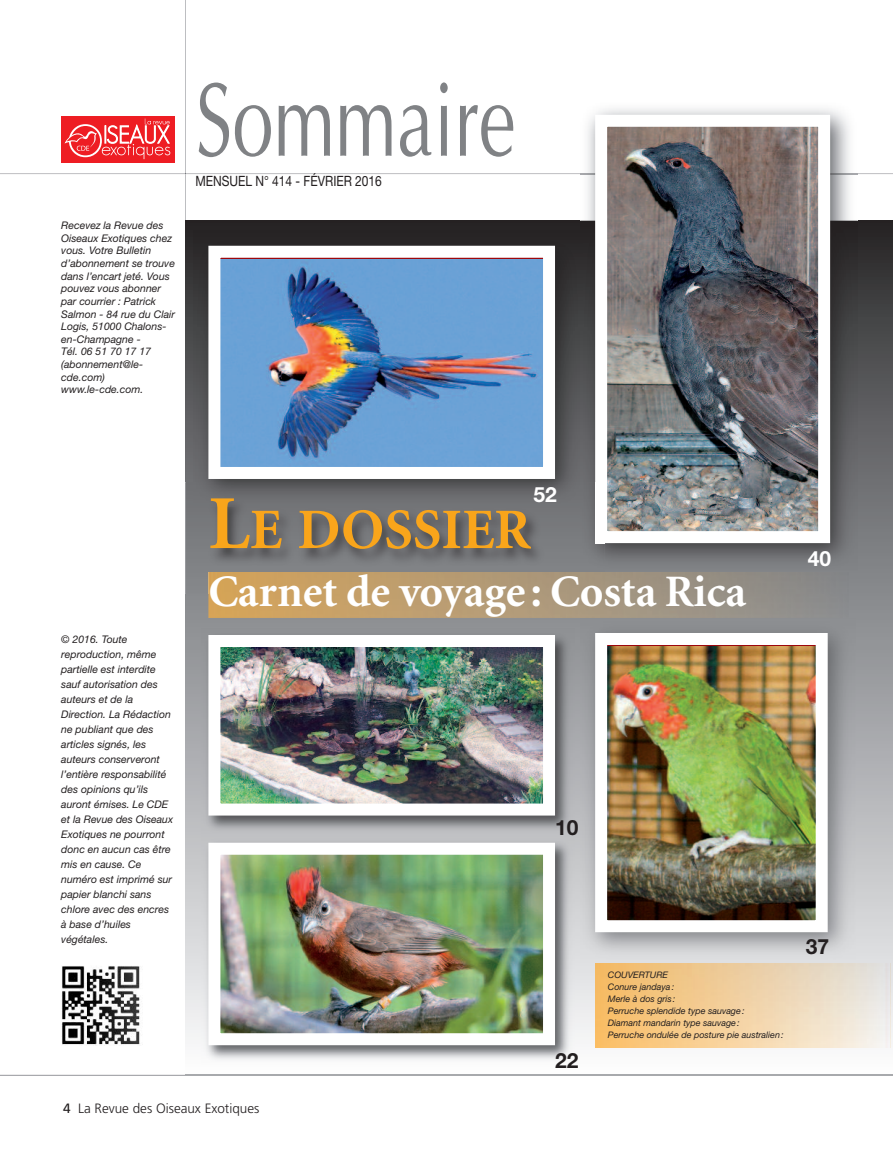
<style>
.page{position:relative;width:893px;height:1149px;background:#fff}
.page>*{position:absolute;margin:0;border:0;box-sizing:border-box;transform-origin:0 0}
.t1{font:104.85px "Optima";color:#808285;scale:.71 1}
.t2{font:700 57.3px "Minion";color:#f9a51b}
.t3{font:700 45px "Minion";letter-spacing:-.005em;color:#fff}
.t4{font:700 21px "Helvetica Neue";color:#231f20}
.t5{font:700 21px "Helvetica Neue";color:#fff}
.t6{font:14.25px "Helvetica Neue";color:#231f20;scale:.85 1}
.t7{font:300 13.5px "Frutiger";color:#231f20}
.t8{font:italic 10.5px/15px "Helvetica Neue";color:#231f20}
.t9{font:italic 9px/12px "Helvetica Neue";color:#231f20}
.s1{font-size:76.35px}
.s2{font-weight:400}
</style>
<div class="page">
<hr style="left:0;top:1075px;width:893px;height:1px;background:#a8a9ad">
<img style="left:0;top:0;width:893px;height:1075px">
<img style="left:186px;top:1074px;width:707px;height:1px">
<div style="left:31px;top:950px;width:113px;height:95px;background:#fff"></div>
<img style="left:61px;top:966px;width:79px;height:79px">
<img style="left:595px;top:962px;width:296px;height:84px">
<p class="t8" style="left:61px;top:220px;width:115px;line-height:12.6px">Recevez la Revue des<br>Oiseaux Exotiques chez vous. Votre Bulletin d’abonnement se trouve dans l’encart jeté. Vous pouvez vous abonner par courrier : Patrick<br>Salmon - 84 rue du Clair<br>Logis, 51000 Chalons&shy;en-Champagne -<br>Tél. 06 51 70 17 17 (abonnement@le&shy;cde.com) www.le-cde.com.</p>
<h1 class="t1" style="left:195px;top:58px;width:453px">Sommaire</h1>
<h3 class="t6" style="left:195px;top:175px;width:221px">MENSUEL N° 414 - FÉVRIER 2016</h3>
<p class="t8" style="left:61px;top:632px;width:113px">© 2016. Toute reproduction, même partielle est interdite sauf autorisation des auteurs et de la<br>Direction. La Rédaction ne publiant que des articles signés, les auteurs conserveront l’entière responsabilité des opinions qu’ils auront émises. Le CDE et la Revue des Oiseaux<br>Exotiques ne pourront donc en aucun cas être mis en cause. Ce numéro est imprimé sur papier blanchi sans chlore avec des encres à base d’huiles végétales.</p>
<h3 class="t5" style="left:533px;top:487px;width:25px">52</h3>
<h2 class="t2" style="left:208px;top:507px;width:324px"><span class="s1">L</span>E DOSSIER</h2>
<h3 class="t3" style="left:208px;top:573px;width:540px">Carnet de voyage : Costa Rica</h3>
<h3 class="t4" style="left:555px;top:819px;width:25px">10</h3>
<h3 class="t4" style="left:555px;top:1052px;width:25px">22</h3>
<p class="t9" style="left:608px;top:969px;width:177px">COUVERTURE<br>Conure jandaya:<br>Merle à dos gris :<br>Perruche splendide type sauvage:<br>Diamant mandarin type sauvage:<br>Perruche ondulée de posture pie australien:</p>
<p class="t7" style="left:63px;top:1102px;width:198px"><span class="s2">4</span> La Revue des Oiseaux Exotiques</p>
<h3 class="t5" style="left:808px;top:551px;width:25px">40</h3>
<h3 class="t4" style="left:806px;top:938px;width:25px">37</h3>
</div>
